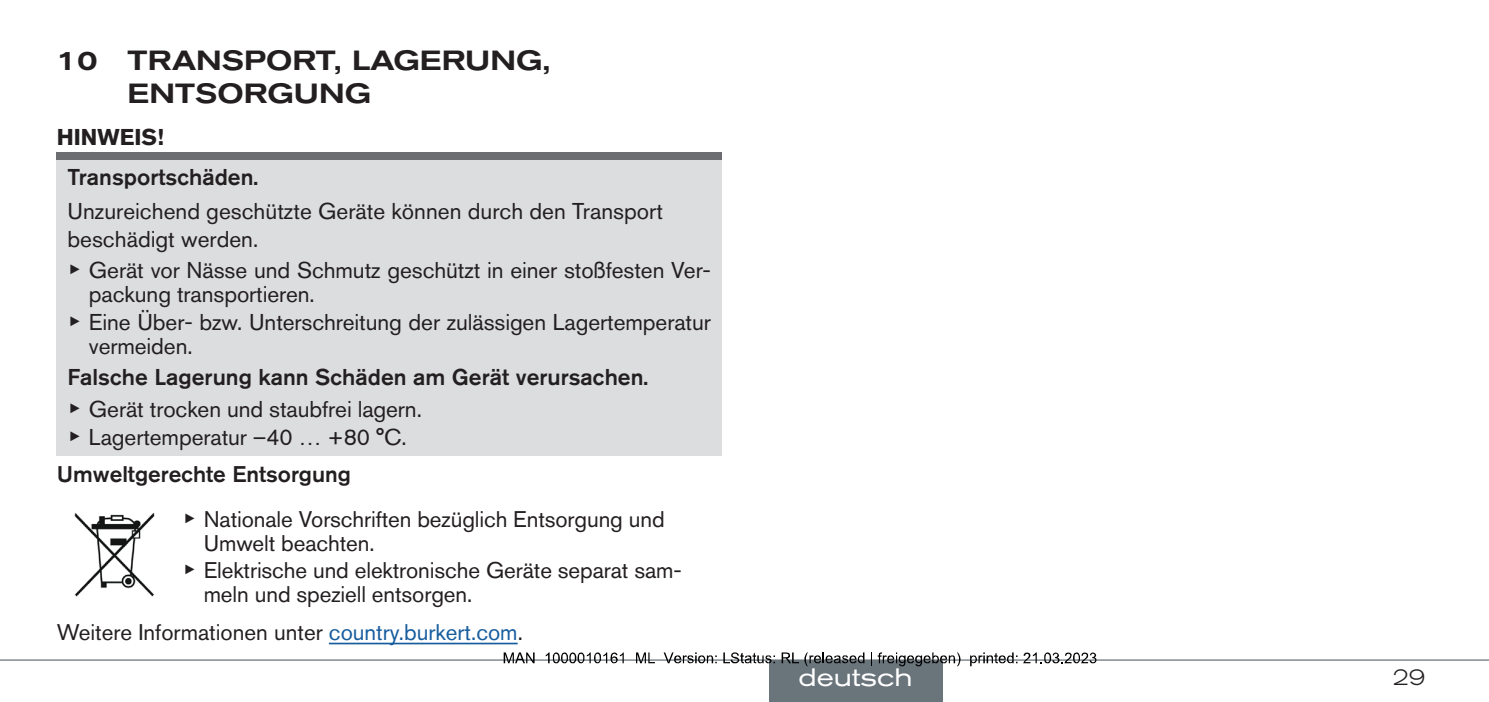
<style>
.page{position:relative;width:1489px;height:702px;background:#fff}
.page>*{position:absolute;margin:0;border:0;box-sizing:border-box;transform-origin:0 0}
.t1{font:500 expanded 27.5px/33px "Akzidenz Grotesk BQ";color:#231f20}
.t2{font:expanded 25px "Akzidenz Grotesk BQ";color:#fff}
.HI-Text{font:22.75px/24.2px "Akzidenz Grotesk BQ";letter-spacing:-.005em;color:#231f20}
.HI-Text-2{font:500 22.75px "Akzidenz Grotesk BQ";color:#231f20}
.SI-Wort{font:700 22.75px "Akzidenz Grotesk BQ";color:#231f20}
.Fließtext{font:22.5px/24px "Akzidenz Grotesk BQ";letter-spacing:-.005em;color:#231f20}
.Fließtext-2{font:500 22.5px "Akzidenz Grotesk BQ";color:#231f20}
.t3{font:300 expanded 22.5px "Akzidenz Grotesk BQ";color:#231f20}
.s1{font-family:"Arial Unicode MS"}
.s2{color:#175d9e}
</style>
<div class="page">
<div style="left:57px;top:152px;width:664px;height:8px;background:#6c6d70"></div>
<div style="left:57px;top:160px;width:664px;height:295px;background:#dcdddf"></div>
<img style="left:74px;top:513px;width:81px;height:84px">
<hr style="left:329px;top:642px;width:188px;height:2px;background:#175d9e">
<hr style="left:0;top:659px;width:1488px;height:1px;background:#6a747b">
<div style="left:768px;top:660px;width:174px;height:42px;background:#6a747b"></div>
<svg style="left:503px;top:652px;width:31px;height:11px"></svg>
<svg style="left:545px;top:652px;width:78px;height:11px"></svg>
<svg style="left:636px;top:652px;width:19px;height:11px"></svg>
<svg style="left:663px;top:652px;width:53px;height:11px"></svg>
<svg style="left:723px;top:652px;width:52px;height:11px"></svg>
<svg style="left:781px;top:652px;width:83px;height:14px"></svg>
<svg style="left:871px;top:652px;width:89px;height:14px"></svg>
<svg style="left:970px;top:652px;width:47px;height:14px"></svg>
<svg style="left:1023px;top:652px;width:73px;height:11px"></svg>
<p class="t1" style="left:128px;top:44px;width:424px;text-indent:-71px">10 TRANSPORT, LAGERUNG,<br>ENTSORGUNG</p>
<p class="SI-Wort" style="left:57px;top:124px;width:109px">HINWEIS!</p>
<p class="HI-Text-2" style="left:67px;top:163px;width:192px">Transportschäden.</p>
<p class="HI-Text" style="left:67px;top:198px;width:597px;line-height:27.2px">Unzureichend geschützte Geräte können durch den Transport beschädigt werden.</p>
<p class="HI-Text" style="left:89px;top:258px;width:623px;text-indent:-21px"><span class="s1">▶</span> Gerät vor Nässe und Schmutz geschützt in einer stoßfesten Ver&shy;packung transportieren.</p>
<p class="HI-Text" style="left:89px;top:310px;width:623px;text-indent:-21px"><span class="s1">▶</span> Eine Über- bzw. Unterschreitung der zulässigen Lagertemperatur vermeiden.</p>
<p class="HI-Text-2" style="left:67px;top:363px;width:582px">Falsche Lagerung kann Schäden am Gerät verursachen.</p>
<p class="HI-Text" style="left:67px;top:396px;width:356px"><span class="s1">▶</span> Gerät trocken und staubfrei lagern.</p>
<p class="HI-Text" style="left:67px;top:424px;width:340px"><span class="s1">▶</span> Lagertemperatur –40 … +80 °C.</p>
<p class="Fließtext-2" style="left:57px;top:460px;width:296px">Umweltgerechte Entsorgung</p>
<p class="Fließtext" style="left:204px;top:506px;width:462px;text-indent:-21px"><span class="s1">▶</span> Nationale Vorschriften bezüglich Entsorgung und<br>Umwelt beachten.</p>
<p class="Fließtext" style="left:204px;top:558px;width:479px;text-indent:-21px"><span class="s1">▶</span> Elektrische und elektronische Geräte separat sam&shy;meln und speziell entsorgen.</p>
<p class="Fließtext" style="left:57px;top:619px;width:467px">Weitere Informationen unter <span class="s2">country.burkert.com</span>.</p>
<p class="t2" style="left:798px;top:662px;width:116px">deutsch</p>
<p class="t3" style="left:1392px;top:664px;width:34px">29</p>
</div>
